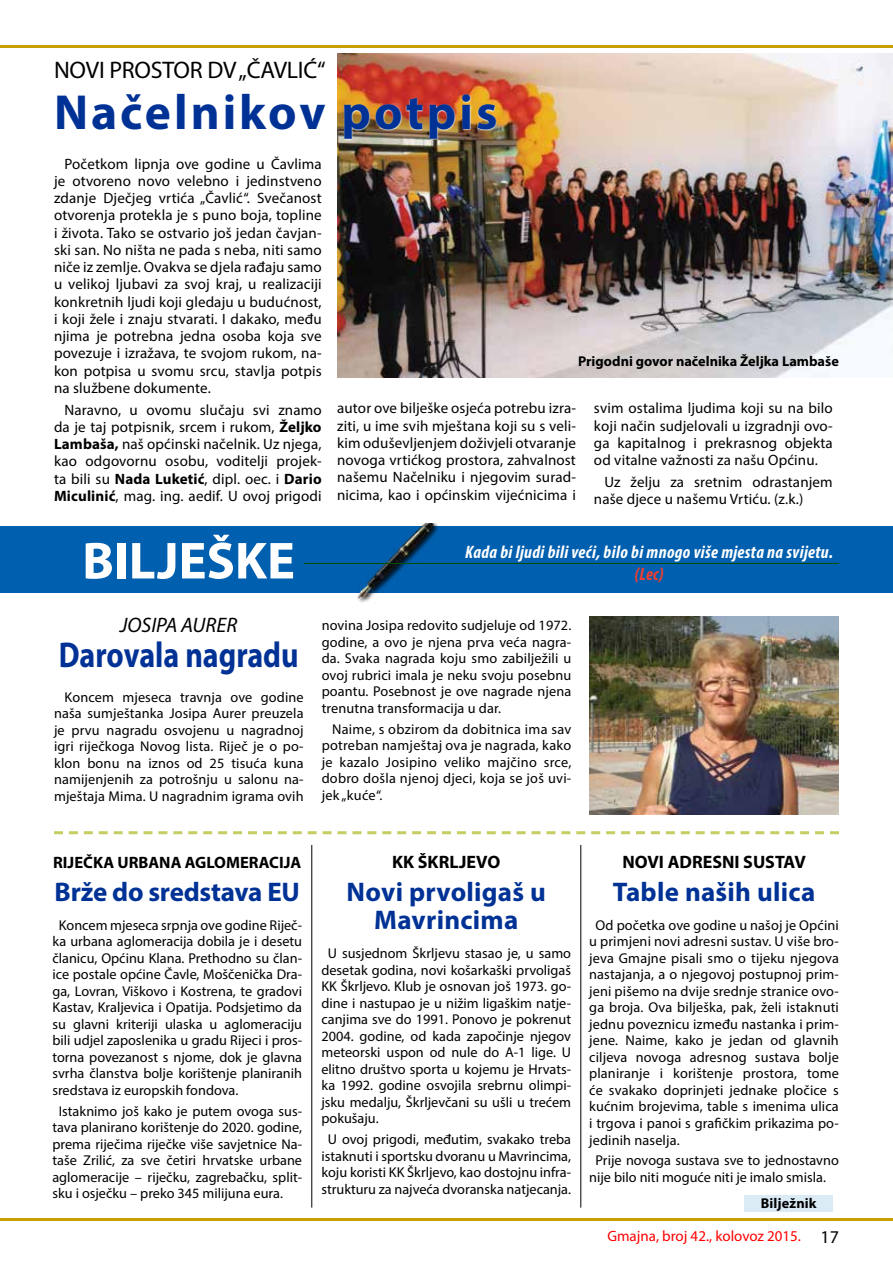
<style>
.page{position:relative;width:893px;height:1263px;background:#fff}
.page>*{position:absolute;margin:0;border:0;box-sizing:border-box;transform-origin:0 0}
.t1{font:700 52.5px "Myriad Pro";color:#fff}
.t2{font:700 49.5px "Myriad Pro";letter-spacing:.06em;color:#003296}
.t3{font:700 36px "Myriad Pro";color:#003296;scale:.83 1}
.t4{font:700 27px/28.5px "Myriad Pro";letter-spacing:.01em;color:#003296;text-align:center}
.t5{font:700 27px "Myriad Pro";letter-spacing:-.01em;color:#003296}
.t6{font:24px "Myriad Pro";letter-spacing:-.01em;color:#000}
.t7{font:italic 21px "Myriad Pro";color:#000}
.t8{font:italic 700 condensed 18px "Myriad Pro";letter-spacing:.02em;color:#fff}
.t9{font:700 18px "Myriad Pro";color:#000}
.t10{font:italic 700 condensed 18px "Myriad Pro";color:#ef3e33}
.t11{font:700 16.5px "Myriad Pro";color:#000}
.t12{font:15px/17.2px "Myriad Pro";letter-spacing:.01em;color:#000;text-align:justify}
.t13{font:15px "Myriad Pro";color:#f00}
.t14{font:14.25px/16.5px "Myriad Pro";color:#000;text-align:justify}
.t15{font:700 14.25px "Myriad Pro";color:#000}
.s1{font-weight:700}
.s2{font-size:18px;color:#000}
</style>
<div class="page">
<hr style="left:0;top:45px;width:893px;height:3px;background:#c79f00">
<hr style="left:0;top:1218px;width:893px;height:2px;background:#c79f00">
<div style="left:0;top:526px;width:893px;height:66px;background:#005fae"></div>
<img style="left:351px;top:523px;width:92px;height:79px">
<img style="left:337px;top:53px;width:556px;height:325px">
<img style="left:337px;top:57px;width:160px;height:83px">
<img style="left:589px;top:616px;width:250px;height:198px">
<hr style="left:304px;top:563px;width:535px;height:1px;background:#004f00">
<div style="left:744px;top:1195px;width:89px;height:16px;background:#daebf6"></div>
<svg style="left:54px;top:831px;width:785px;height:3px"></svg>
<hr style="left:311px;top:845px;width:1px;height:362px;background:#000">
<hr style="left:580px;top:845px;width:1px;height:362px;background:#000">
<h3 class="t6" style="left:54px;top:56px;width:273px">NOVI PROSTOR DV „ČAVLIĆ“</h3>
<h2 class="t2" style="left:54px;top:80px;width:445px">Načelnikov potpis</h2>
<p class="t12" style="left:54px;top:155px;width:269px;text-indent:10px">Početkom lipnja ove godine u Čavlima je otvoreno novo velebno i jedinstveno zdanje Dječjeg vrtića „Čavlić“. Svečanost otvorenja protekla je s puno boja, topline i života. Tako se ostvario još jedan čavjan&shy;ski san. No ništa ne pada s neba, niti samo niče iz zemlje. Ovakva se djela rađaju samo u velikoj ljubavi za svoj kraj, u realizaciji konkretnih ljudi koji gledaju u budućnost, i koji žele i znaju stvarati. I dakako, među njima je potrebna jedna osoba koja sve povezuje i izražava, te svojom rukom, na&shy;kon potpisa u svomu srcu, stavlja potpis na službene dokumente.</p>
<p class="t12" style="left:54px;top:401px;width:269px;text-indent:11px">Naravno, u ovomu slučaju svi znamo da je taj potpisnik, srcem i rukom, <span class="s1">Željko Lambaša,</span> naš općinski načelnik. Uz njega, kao odgovornu osobu, voditelji projek&shy;ta bili su <span class="s1">Nada Luketić</span>, dipl. oec. i <span class="s1">Dario Miculinić</span>, mag. ing. aedif. U ovoj prigodi</p>
<p class="t15" style="left:578px;top:352px;width:262px">Prigodni govor načelnika Željka Lambaše</p>
<p class="t12" style="left:337px;top:400px;width:240px">autor ove bilješke osjeća potrebu izra&shy;ziti, u ime svih mještana koji su s veli&shy;kim oduševljenjem doživjeli otvaranje novoga vrtićkog prostora, zahvalnost našemu Načelniku i njegovim surad&shy;nicima, kao i općinskim vijećnicima i</p>
<p class="t12" style="left:594px;top:400px;width:240px">svim ostalima ljudima koji su na bilo koji način sudjelovali u izgradnji ovo&shy;ga kapitalnog i prekrasnog objekta od vitalne važnosti za našu Općinu.</p>
<p class="t12" style="left:594px;top:473px;width:240px;text-indent:11px">Uz želju za sretnim odrastanjem naše djece u našemu Vrtiću. (z.k.)</p>
<h1 class="t1" style="left:82px;top:526px;width:214px">BILJEŠKE</h1>
<p class="t8" style="left:465px;top:541px;width:369px">Kada bi ljudi bili veći, bilo bi mnogo više mjesta na svijetu.</p>
<p class="t10" style="left:634px;top:563px;width:31px">(Lec)</p>
<h3 class="t7" style="left:120px;top:612px;width:119px">JOSIPA AURER</h3>
<h3 class="t3" style="left:59px;top:631px;width:290px">Darovala nagradu</h3>
<p class="t14" style="left:54px;top:689px;width:251px;text-indent:11px">Koncem mjeseca travnja ove godine naša sumještanka Josipa Aurer preuzela je prvu nagradu osvojenu u nagradnoj igri riječkoga Novog lista. Riječ je o po&shy;klon bonu na iznos od 25 tisuća kuna namijenjenih za potrošnju u salonu na&shy;mještaja Mima. U nagradnim igrama ovih</p>
<p class="t14" style="left:322px;top:617px;width:251px">novina Josipa redovito sudjeluje od 1972. godine, a ovo je njena prva veća nagra&shy;da. Svaka nagrada koju smo zabilježili u ovoj rubrici imala je neku svoju posebnu poantu. Posebnost je ove nagrade njena trenutna transformacija u dar.</p>
<p class="t14" style="left:322px;top:720px;width:251px;text-indent:11px">Naime, s obzirom da dobitnica ima sav potreban namještaj ova je nagrada, kako je kazalo Josipino veliko majčino srce, dobro došla njenoj djeci, koja se još uvi&shy;jek „kuće“.</p>
<p class="t11" style="left:53px;top:852px;width:250px">RIJEČKA URBANA AGLOMERACIJA</p>
<h3 class="t5" style="left:55px;top:874px;width:247px">Brže do sredstava EU</h3>
<p class="t14" style="left:52px;top:917px;width:251px;text-indent:6px">Koncem mjeseca srpnja ove godine Riječ&shy;ka urbana aglomeracija dobila je i desetu članicu, Općinu Klana. Prethodno su član&shy;ice postale općine Čavle, Moščenička Dra&shy;ga, Lovran, Viškovo i Kostrena, te gradovi Kastav, Kraljevica i Opatija. Podsjetimo da su glavni kriteriji ulaska u aglomeraciju bili udjel zaposlenika u gradu Rijeci i pros&shy;torna povezanost s njome, dok je glavna svrha članstva bolje korištenje planiranih sredstava iz europskih fondova.</p>
<p class="t14" style="left:52px;top:1102px;width:251px;text-indent:6px">Istaknimo još kako je putem ovoga sus&shy;tava planirano korištenje do 2020. godine, prema riječima riječke više savjetnice Na&shy;taše Zrilić, za sve četiri hrvatske urbane aglomeracije – riječku, zagrebačku, split&shy;sku i osječku – preko 345 milijuna eura.</p>
<p class="t9" style="left:392px;top:850px;width:110px">KK ŠKRLJEVO</p>
<h3 class="t4" style="left:347px;top:876px;width:201px">Novi prvoligaš u<br>Mavrincima</h3>
<p class="t14" style="left:321px;top:945px;width:251px;text-indent:6px">U susjednom Škrljevu stasao je, u samo desetak godina, novi košarkaški prvoligaš KK Škrljevo. Klub je osnovan još 1973. go&shy;dine i nastupao je u nižim ligaškim natje&shy;canjima sve do 1991. Ponovo je pokrenut 2004. godine, od kada započinje njegov meteorski uspon od nule do A-1 lige. U elitno društvo sporta u kojemu je Hrvats&shy;ka 1992. godine osvojila srebrnu olimpi&shy;jsku medalju, Škrljevčani su ušli u trećem pokušaju.</p>
<p class="t14" style="left:321px;top:1131px;width:251px;text-align:center">U ovoj prigodi, međutim, svakako treba istaknuti i sportsku dvoranu u Mavrincima, koju koristi KK Škrljevo, kao dostojnu infra&shy;strukturu za najveća dvoranska natjecanja.</p>
<p class="t9" style="left:622px;top:850px;width:185px">NOVI ADRESNI SUSTAV</p>
<h3 class="t4" style="left:613px;top:876px;width:204px">Table naših ulica</h3>
<p class="t14" style="left:589px;top:917px;width:251px;text-indent:6px">Od početka ove godine u našoj je Općini u primjeni novi adresni sustav. U više bro&shy;jeva Gmajne pisali smo o tijeku njegova nastajanja, a o njegovoj postupnoj prim&shy;jeni pišemo na dvije srednje stranice ovo&shy;ga broja. Ova bilješka, pak, želi istaknuti jednu poveznicu između nastanka i prim&shy;jene. Naime, kako je jedan od glavnih ciljeva novoga adresnog sustava bolje planiranje i korištenje prostora, tome će svakako doprinjeti jednake pločice s kućnim brojevima, table s imenima ulica i trgova i panoi s grafičkim prikazima po&shy;jedinih naselja.</p>
<p class="t14" style="left:589px;top:1152px;width:251px;text-indent:6px">Prije novoga sustava sve to jednostavno nije bilo niti moguće niti je imalo smisla.</p>
<p class="t15" style="left:761px;top:1194px;width:57px">Bilježnik</p>
<p class="t13" style="left:607px;top:1226px;width:233px">Gmajna, broj 42., kolovoz 2015. <span class="s2">17</span></p>
</div>
